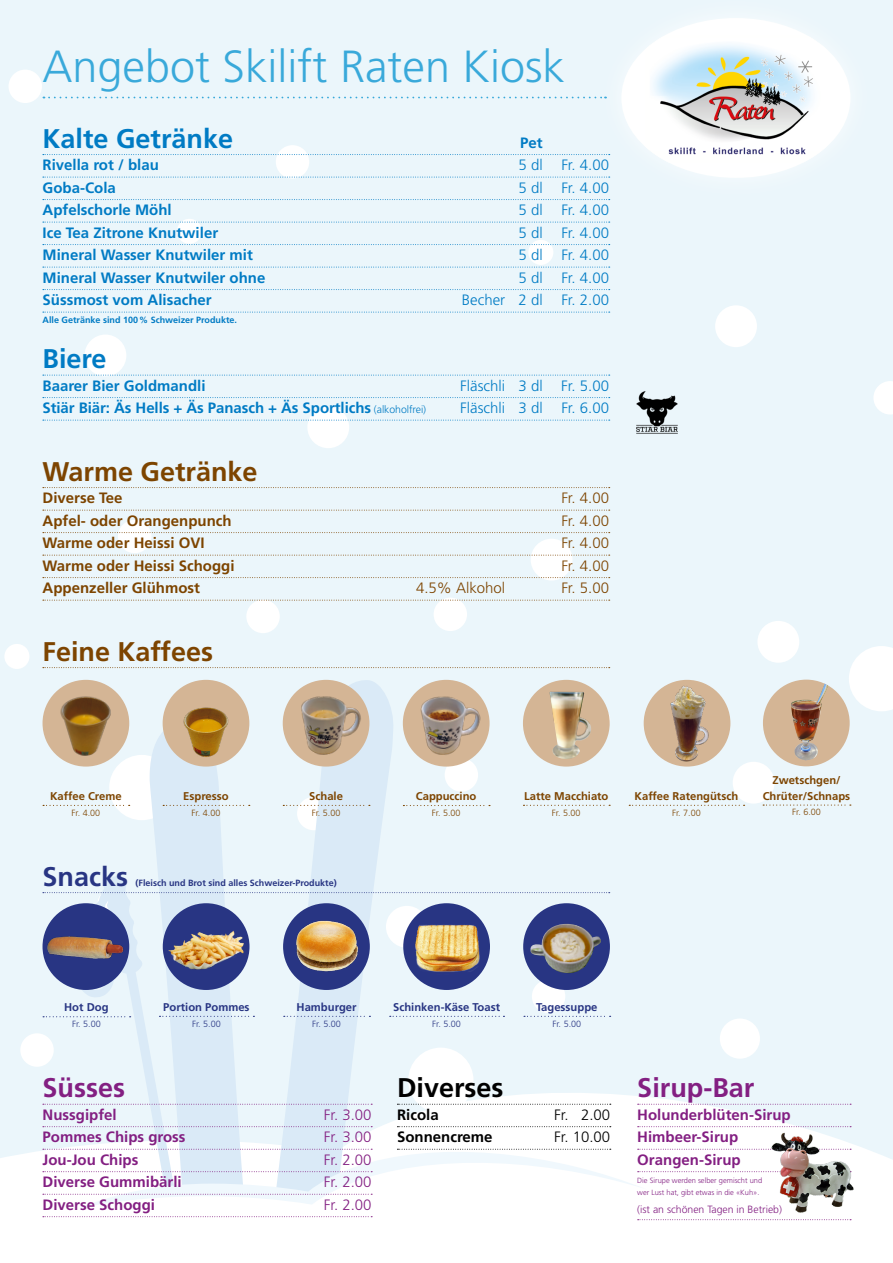
<style>
.page{position:relative;width:893px;height:1263px;background:#ebf6fb}
.page>*{position:absolute;margin:0;border:0;box-sizing:border-box;transform-origin:0 0}
.t1{font:300 45px "Frutiger";color:#39a9da}
.t2{font:700 27px "Frutiger";color:#7d4400}
.t3{font:700 27px "Frutiger";color:#007bc4}
.t4{font:700 27px "Frutiger";color:#831f82}
.t5{font:700 27px "Frutiger";color:#000}
.t6{font:700 27px "Frutiger";color:#283583}
.t7{font:700 15px "Frutiger";color:#007bc4}
.t8{font:700 15px/22.5px "Frutiger";color:#831f82}
.t9{font:300 15px "Frutiger";color:#007bc4}
.t10{font:700 15px "Frutiger";color:#7d4400}
.t11{font:300 15px "Frutiger";color:#7d4400}
.t12{font:300 15px "Frutiger";color:#831f82}
.t13{font:700 15px "Frutiger";color:#000}
.t14{font:700 15px "Frutiger CE";color:#007bc4}
.t15{font:300 15px "Frutiger";color:#000}
.t16{font:700 15px "Frutiger CE";color:#7d4400}
.t17{font:700 11.25px/15.8px "Frutiger";color:#7d4400;text-align:center}
.t18{font:700 11.25px "Frutiger";color:#283583}
.t19{font:300 10.5px "Frutiger";color:#831f82}
.t20{font:300 9px "Frutiger";color:#7d4400}
.t21{font:700 9px "Frutiger";color:#283583}
.t22{font:700 9px "Frutiger";color:#007bc4}
.t23{font:300 9px "Frutiger";color:#283583}
.t24{font:300 7.5px/12px "Frutiger";color:#831f82}
.s1{font-weight:300;font-size:10.5px}
</style>
<div class="page">
<svg style="left:849px;top:646px;width:44px;height:65px"></svg>
<div style="left:715px;top:305px;width:42px;height:42px;background:#fff;border-radius:50%"></div>
<div style="left:20px;top:1033px;width:34px;height:34px;background:#fff;border-radius:50%"></div>
<div style="left:307px;top:406px;width:42px;height:42px;background:#fff;border-radius:50%"></div>
<div style="left:85px;top:335px;width:41px;height:41px;background:#fff;border-radius:50%"></div>
<div style="left:531px;top:539px;width:41px;height:41px;background:#fff;border-radius:50%"></div>
<div style="left:757px;top:621px;width:42px;height:42px;background:#fff;border-radius:50%"></div>
<svg style="left:874px;top:381px;width:19px;height:33px"></svg>
<div style="left:434px;top:598px;width:33px;height:33px;background:#fff;border-radius:50%"></div>
<div style="left:246px;top:600px;width:34px;height:33px;background:#fff;border-radius:50%"></div>
<div style="left:118px;top:520px;width:33px;height:33px;background:#fff;border-radius:50%"></div>
<div style="left:276px;top:145px;width:33px;height:34px;background:#fff;border-radius:50%"></div>
<div style="left:528px;top:240px;width:25px;height:25px;background:#fff;border-radius:50%"></div>
<div style="left:4px;top:644px;width:25px;height:25px;background:#fff;border-radius:50%"></div>
<div style="left:9px;top:70px;width:33px;height:33px;background:#fff;border-radius:50%"></div>
<div style="left:177px;top:219px;width:25px;height:25px;background:#fff;border-radius:50%"></div>
<svg style="left:0;top:1103px;width:893px;height:160px;background:#fdfefe"></svg>
<svg style="left:283px;top:680px;width:110px;height:39px"></svg>
<div style="left:621px;top:18px;width:229px;height:160px;background:#fff;border-radius:50%"></div>
<img style="left:652px;top:36px;width:174px;height:126px">
<svg style="left:43px;top:97px;width:563px;height:1px"></svg>
<svg style="left:43px;top:154px;width:567px;height:1px"></svg>
<svg style="left:43px;top:177px;width:567px;height:1px"></svg>
<svg style="left:43px;top:199px;width:567px;height:1px"></svg>
<svg style="left:43px;top:222px;width:567px;height:1px"></svg>
<svg style="left:43px;top:244px;width:567px;height:1px"></svg>
<svg style="left:43px;top:267px;width:567px;height:1px"></svg>
<svg style="left:43px;top:289px;width:567px;height:1px"></svg>
<svg style="left:43px;top:312px;width:567px;height:1px"></svg>
<svg style="left:43px;top:375px;width:567px;height:1px"></svg>
<svg style="left:43px;top:397px;width:567px;height:1px"></svg>
<svg style="left:43px;top:420px;width:567px;height:1px"></svg>
<svg style="left:43px;top:487px;width:567px;height:1px"></svg>
<svg style="left:43px;top:510px;width:567px;height:1px"></svg>
<svg style="left:43px;top:532px;width:567px;height:1px"></svg>
<svg style="left:43px;top:555px;width:567px;height:1px"></svg>
<svg style="left:43px;top:577px;width:567px;height:1px"></svg>
<svg style="left:43px;top:600px;width:567px;height:1px"></svg>
<svg style="left:43px;top:667px;width:567px;height:1px"></svg>
<img style="left:163px;top:680px;width:86px;height:86px;border-radius:43px">
<img style="left:405px;top:680px;width:85px;height:39px">
<div style="left:763px;top:680px;width:87px;height:86px;background:#d4b595;border-radius:50%"></div>
<img style="left:791px;top:684px;width:37px;height:35px">
<div style="left:644px;top:680px;width:86px;height:86px;background:#d4b595;border-radius:50%"></div>
<img style="left:654px;top:680px;width:71px;height:39px">
<img style="left:43px;top:680px;width:86px;height:86px;border-radius:43px">
<img style="left:286px;top:680px;width:83px;height:39px">
<div style="left:523px;top:680px;width:87px;height:86px;background:#d4b595;border-radius:50%"></div>
<img style="left:549px;top:692px;width:36px;height:27px">
<svg style="left:43px;top:1216px;width:329px;height:1px"></svg>
<svg style="left:43px;top:719px;width:808px;height:489px"></svg>
<svg style="left:638px;top:1219px;width:213px;height:1px"></svg>
<img style="left:763px;top:1131px;width:94px;height:84px">
<img style="left:636px;top:391px;width:42px;height:43px">
<h1 class="t1" style="left:43px;top:41px;width:524px">Angebot Skilift Raten Kiosk</h1>
<h2 class="t3" style="left:43px;top:123px;width:192px">Kalte Getränke</h2>
<p class="t7" style="left:520px;top:134px;width:24px">Pet</p>
<p class="t14" style="left:43px;top:156px;width:118px">Rivella rot / blau</p>
<p class="t9" style="left:519px;top:157px;width:92px">5 dl Fr. 4.00</p>
<p class="t7" style="left:43px;top:179px;width:75px">Goba-Cola</p>
<p class="t9" style="left:519px;top:179px;width:92px">5 dl Fr. 4.00</p>
<p class="t7" style="left:43px;top:201px;width:131px">Apfelschorle Möhl</p>
<p class="t9" style="left:519px;top:202px;width:92px">5 dl Fr. 4.00</p>
<p class="t7" style="left:43px;top:224px;width:177px">Ice Tea Zitrone Knutwiler</p>
<p class="t9" style="left:519px;top:224px;width:92px">5 dl Fr. 4.00</p>
<p class="t7" style="left:43px;top:246px;width:212px">Mineral Wasser Knutwiler mit</p>
<p class="t9" style="left:519px;top:247px;width:92px">5 dl Fr. 4.00</p>
<p class="t7" style="left:43px;top:269px;width:224px">Mineral Wasser Knutwiler ohne</p>
<p class="t9" style="left:519px;top:269px;width:92px">5 dl Fr. 4.00</p>
<p class="t7" style="left:43px;top:291px;width:171px">Süssmost vom Alisacher</p>
<p class="t9" style="left:462px;top:292px;width:149px">Becher 2 dl Fr. 2.00</p>
<p class="t22" style="left:43px;top:315px;width:196px">Alle Getränke sind 100% Schweizer Produkte.</p>
<h2 class="t3" style="left:43px;top:343px;width:66px">Biere</h2>
<p class="t7" style="left:43px;top:377px;width:165px">Baarer Bier Goldmandli</p>
<p class="t9" style="left:460px;top:377px;width:150px">Fläschli 3 dl Fr. 5.00</p>
<p class="t7" style="left:43px;top:399px;width:385px">Stiär Biär: Äs Hells + Äs Panasch + Äs Sportlichs <span class="s1">(alkoholfrei)</span></p>
<p class="t9" style="left:460px;top:400px;width:150px">Fläschli 3 dl Fr. 6.00</p>
<h2 class="t2" style="left:43px;top:456px;width:217px">Warme Getränke</h2>
<p class="t16" style="left:43px;top:489px;width:82px">Diverse Tee</p>
<p class="t11" style="left:561px;top:490px;width:49px">Fr. 4.00</p>
<p class="t10" style="left:43px;top:512px;width:191px">Apfel- oder Orangenpunch</p>
<p class="t11" style="left:561px;top:512px;width:49px">Fr. 4.00</p>
<p class="t10" style="left:43px;top:534px;width:163px">Warme oder Heissi OVI</p>
<p class="t11" style="left:561px;top:535px;width:49px">Fr. 4.00</p>
<p class="t10" style="left:43px;top:557px;width:193px">Warme oder Heissi Schoggi</p>
<p class="t11" style="left:561px;top:557px;width:49px">Fr. 4.00</p>
<p class="t10" style="left:43px;top:579px;width:159px">Appenzeller Glühmost</p>
<p class="t11" style="left:416px;top:580px;width:91px">4.5% Alkohol</p>
<p class="t11" style="left:561px;top:580px;width:49px">Fr. 5.00</p>
<h2 class="t2" style="left:43px;top:636px;width:172px">Feine Kaffees</h2>
<p class="t17" style="left:50px;top:788px;width:73px">Kaffee Creme</p>
<p class="t20" style="left:72px;top:808px;width:30px">Fr. 4.00</p>
<p class="t17" style="left:183px;top:788px;width:47px">Espresso</p>
<p class="t20" style="left:192px;top:808px;width:30px">Fr. 4.00</p>
<p class="t17" style="left:309px;top:788px;width:35px">Schale</p>
<p class="t20" style="left:312px;top:808px;width:30px">Fr. 5.00</p>
<h2 class="t6" style="left:43px;top:861px;width:87px">Snacks</h2>
<p class="t21" style="left:136px;top:877px;width:203px">(Fleisch und Brot sind alles Schweizer-Produkte)</p>
<p class="t17" style="left:416px;top:788px;width:62px">Cappuccino</p>
<p class="t20" style="left:432px;top:808px;width:30px">Fr. 5.00</p>
<p class="t17" style="left:524px;top:788px;width:86px">Latte Macchiato</p>
<p class="t20" style="left:552px;top:807px;width:30px">Fr. 5.00</p>
<p class="t17" style="left:635px;top:788px;width:105px">Kaffee Ratengütsch</p>
<p class="t20" style="left:672px;top:807px;width:30px">Fr. 7.00</p>
<p class="t17" style="left:763px;top:772px;width:89px">Zwetschgen/<br>Chrüter/Schnaps</p>
<p class="t20" style="left:792px;top:807px;width:30px">Fr. 6.00</p>
<p class="t18" style="left:64px;top:1001px;width:46px">Hot Dog</p>
<p class="t23" style="left:72px;top:1019px;width:30px">Fr. 5.00</p>
<p class="t18" style="left:163px;top:1000px;width:88px">Portion Pommes</p>
<p class="t23" style="left:192px;top:1018px;width:30px">Fr. 5.00</p>
<p class="t18" style="left:297px;top:1000px;width:62px">Hamburger</p>
<p class="t23" style="left:312px;top:1018px;width:30px">Fr. 5.00</p>
<p class="t18" style="left:393px;top:1000px;width:108px">Schinken-Käse Toast</p>
<p class="t23" style="left:432px;top:1018px;width:30px">Fr. 5.00</p>
<p class="t18" style="left:536px;top:1000px;width:63px">Tagessuppe</p>
<p class="t23" style="left:552px;top:1018px;width:30px">Fr. 5.00</p>
<h2 class="t4" style="left:43px;top:1072px;width:84px">Süsses</h2>
<p class="t8" style="left:43px;top:1103px;width:76px">Nussgipfel</p>
<p class="t12" style="left:324px;top:1106px;width:49px">Fr. 3.00</p>
<p class="t8" style="left:43px;top:1126px;width:145px">Pommes Chips gross</p>
<p class="t12" style="left:324px;top:1129px;width:49px">Fr. 3.00</p>
<p class="t8" style="left:43px;top:1148px;width:97px">Jou-Jou Chips</p>
<p class="t12" style="left:324px;top:1151px;width:49px">Fr. 2.00</p>
<p class="t8" style="left:43px;top:1171px;width:141px">Diverse Gummibärli</p>
<p class="t12" style="left:324px;top:1174px;width:49px">Fr. 2.00</p>
<p class="t8" style="left:43px;top:1193px;width:114px">Diverse Schoggi</p>
<p class="t12" style="left:324px;top:1196px;width:49px">Fr. 2.00</p>
<h2 class="t5" style="left:397px;top:1072px;width:108px">Diverses</h2>
<p class="t13" style="left:397px;top:1106px;width:43px">Ricola</p>
<p class="t15" style="left:554px;top:1106px;width:58px">Fr. 2.00</p>
<p class="t13" style="left:397px;top:1128px;width:97px">Sonnencreme</p>
<p class="t15" style="left:554px;top:1129px;width:58px">Fr. 10.00</p>
<h2 class="t4" style="left:637px;top:1072px;width:119px">Sirup-Bar</h2>
<p class="t8" style="left:637px;top:1103px;width:155px">Holunderblüten-Sirup<br>Himbeer-Sirup<br>Orangen-Sirup</p>
<p class="t24" style="left:637px;top:1174px;width:126px">Die Sirupe werden selber gemischt und wer Lust hat, gibt etwas in die «Kuh».</p>
<p class="t19" style="left:637px;top:1203px;width:146px">(ist an schönen Tagen in Betrieb)</p>
</div>
